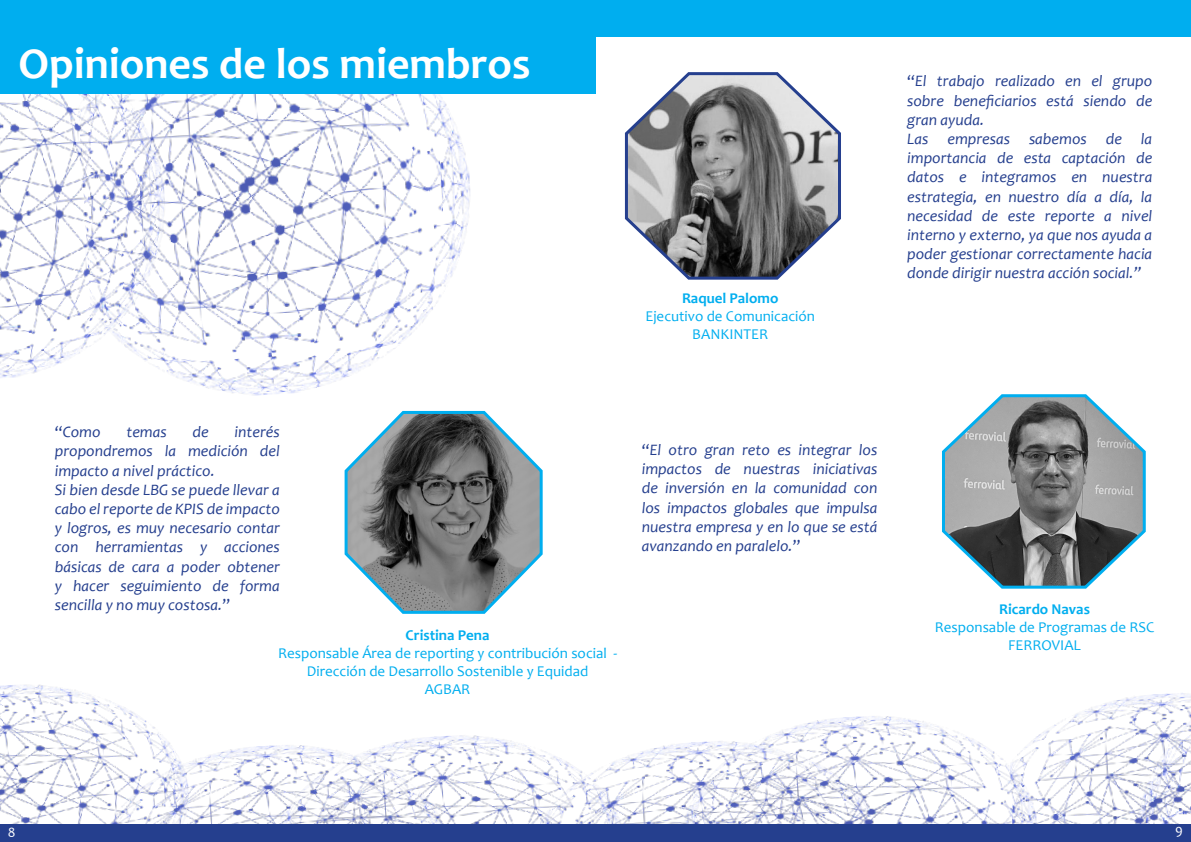
<style>
.page{position:relative;width:1191px;height:842px;background:#fff}
.page>*{position:absolute;margin:0;border:0;box-sizing:border-box;transform-origin:0 0}
.t1{font:700 44px "Candara";color:#fff}
.t2{font:italic 16px/19.2px "Candara";color:#253f8e;text-align:justify}
.t3{font:15px "Candara";color:#00aeef}
.t4{font:700 15px "Candara";color:#00aeef}
.t5{font:14px "Candara";color:#fff}
.s1{font-style:normal}
</style>
<div class="page">
<div style="left:595px;top:0;width:596px;height:36px;background:#00aeef"></div>
<img style="left:624px;top:745px;width:52px;height:79px">
<img style="left:1038px;top:693px;width:153px;height:131px">
<img style="left:192px;top:746px;width:71px;height:78px">
<img style="left:0;top:684px;width:192px;height:140px">
<img style="left:676px;top:716px;width:362px;height:108px">
<img style="left:263px;top:735px;width:361px;height:89px">
<img style="left:175px;top:93px;width:307px;height:303px">
<img style="left:0;top:93px;width:175px;height:285px">
<div style="left:0;top:824px;width:1191px;height:18px;background:#253f8e"></div>
<svg style="left:344px;top:410px;width:199px;height:204px"></svg>
<svg style="left:942px;top:394px;width:204px;height:195px"></svg>
<div style="left:0;top:0;width:595px;height:93px;background:#00aeef"></div>
<svg style="left:624px;top:72px;width:217px;height:208px"></svg>
<p class="t1" style="left:18px;top:36px;width:514px">Opiniones de los miembros</p>
<p class="t4" style="left:682px;top:289px;width:98px">Raquel Palomo</p>
<p class="t3" style="left:645px;top:307px;width:171px">Ejecutivo de Comunicación</p>
<p class="t3" style="left:692px;top:325px;width:77px">BANKINTER</p>
<p class="t2" style="left:907px;top:71px;width:247px"><span class="s1">“</span>El trabajo realizado en el grupo sobre beneficiarios está siendo de gran ayuda.</p>
<p class="t2" style="left:907px;top:129px;width:247px">Las empresas sabemos de la importancia de esta captación de datos e integramos en nuestra estrategia, en nuestro día a día, la necesidad de este reporte a nivel interno y externo, ya que nos ayuda a poder gestionar correctamente hacia donde dirigir nuestra acción social.”</p>
<p class="t2" style="left:55px;top:422px;width:47px"><span class="s1">“</span>Como</p>
<p class="t2" style="left:126px;top:422px;width:42px">temas</p>
<p class="t2" style="left:192px;top:422px;width:18px">de</p>
<p class="t2" style="left:55px;top:422px;width:226px;text-indent:180px">interés propondremos la medición del impacto a nivel práctico.</p>
<p class="t2" style="left:55px;top:480px;width:226px">Si bien desde LBG se puede llevar a cabo el reporte de KPIS de impacto y logros, es muy necesario contar con herramientas y acciones básicas de cara a poder obtener y hacer seguimiento de forma sencilla y no muy costosa.<span class="s1">”</span></p>
<p class="t4" style="left:405px;top:626px;width:85px">Cristina Pena</p>
<p class="t3" style="left:278px;top:644px;width:341px">Responsable Área de reporting y contribución social -</p>
<p class="t3" style="left:307px;top:662px;width:283px">Dirección de Desarrollo Sostenible y Equidad</p>
<p class="t3" style="left:425px;top:680px;width:47px">AGBAR</p>
<p class="t2" style="left:642px;top:440px;width:237px"><span class="s1">“</span>El otro gran reto es integrar los impactos de nuestras iniciativas de inversión en la comunidad con los impactos globales que impulsa nuestra empresa y en lo que se está avanzando en paralelo.<span class="s1">”</span></p>
<p class="t4" style="left:999px;top:600px;width:92px">Ricardo Navas</p>
<p class="t3" style="left:934px;top:618px;width:221px">Responsable de Programas de RSC</p>
<p class="t3" style="left:1008px;top:636px;width:74px">FERROVIAL</p>
<p class="t5" style="left:8px;top:824px;width:9px">8</p>
<p class="t5" style="left:1175px;top:821px;width:9px">9</p>
</div>
